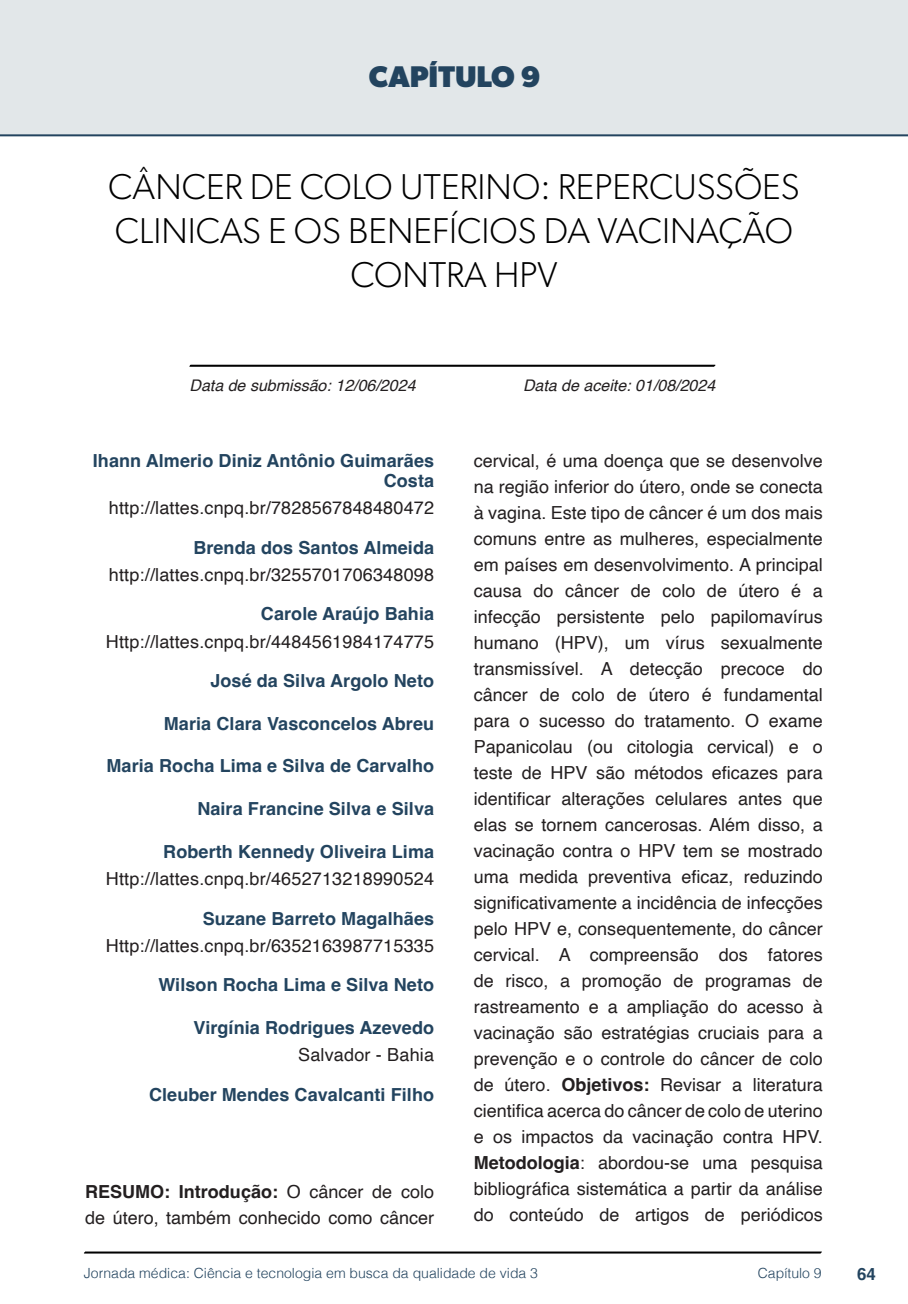
<style>
.page{position:relative;width:908px;height:1304px;background:#fff}
.page>*{position:absolute;margin:0;border:0;box-sizing:border-box;transform-origin:0 0}
.nome_artigos{font:300 36px/44px "Gibson";color:#000;text-align:center}
.capítulos{font:700 30px "Gibson";color:#23445f}
.Resumos_e_PC_TXT{font:18px/26px "Helvetica";color:#231f20}
.nome_autores{font:700 18px/20px "Helvetica";letter-spacing:.005em;color:#23445f;text-align:right}
.info_autores{font:18px "Helvetica";letter-spacing:.01em;color:#231f20}
.t1{font:700 16.8px "Helvetica";color:#23445f}
.data{font:italic 16px "Helvetica";color:#231f20}
.t2{font:300 14px "Helvetica";color:#23445f}
.s1{font-weight:700}
</style>
<div class="page">
<svg style="left:84px;top:1251px;width:737px;height:3px;background:#515151"></svg>
<div style="left:0;top:0;width:907px;height:136px;background:#e2e7e9"></div>
<svg style="left:189px;top:364px;width:526px;height:3px;background:#4f4f4f"></svg>
<div style="left:44px;top:72px;width:68px;height:61px;background:#e2e7e9"></div>
<p class="capítulos" style="left:369px;top:58px;width:173px">CAPÍTULO 9</p>
<p class="nome_artigos" style="left:108px;top:164px;width:692px">CÂNCER DE COLO UTERINO: REPERCUSSÕES<br>CLINICAS E OS BENEFÍCIOS DA VACINAÇÃO<br>CONTRA HPV</p>
<p class="data" style="left:189px;top:373px;width:227px">Data de submissão: 12/06/2024</p>
<p class="data" style="left:523px;top:373px;width:194px">Data de aceite: 01/08/2024</p>
<p class="nome_autores" style="left:93px;top:453px;width:342px">Ihann Almerio Diniz Antônio Guimarães<br>Costa</p>
<p class="info_autores" style="left:109px;top:494px;width:326px">http://lattes.cnpq.br/7828567848480472</p>
<p class="nome_autores" style="left:193px;top:539px;width:242px">Brenda dos Santos Almeida</p>
<p class="info_autores" style="left:109px;top:561px;width:326px">http://lattes.cnpq.br/3255701706348098</p>
<p class="nome_autores" style="left:261px;top:606px;width:174px">Carole Araújo Bahia</p>
<p class="info_autores" style="left:106px;top:628px;width:329px">Http://lattes.cnpq.br/4484561984174775</p>
<p class="nome_autores" style="left:210px;top:673px;width:225px">José da Silva Argolo Neto</p>
<p class="nome_autores" style="left:164px;top:715px;width:271px">Maria Clara Vasconcelos Abreu</p>
<p class="nome_autores" style="left:106px;top:758px;width:329px">Maria Rocha Lima e Silva de Carvalho</p>
<p class="nome_autores" style="left:197px;top:801px;width:238px">Naira Francine Silva e Silva</p>
<p class="nome_autores" style="left:163px;top:843px;width:272px">Roberth Kennedy Oliveira Lima</p>
<p class="info_autores" style="left:106px;top:865px;width:329px">Http://lattes.cnpq.br/4652713218990524</p>
<p class="nome_autores" style="left:203px;top:910px;width:233px">Suzane Barreto Magalhães</p>
<p class="info_autores" style="left:106px;top:932px;width:329px">Http://lattes.cnpq.br/6352163987715335</p>
<p class="nome_autores" style="left:158px;top:977px;width:277px">Wilson Rocha Lima e Silva Neto</p>
<p class="nome_autores" style="left:193px;top:1019px;width:242px">Virgínia Rodrigues Azevedo</p>
<p class="info_autores" style="left:298px;top:1041px;width:137px">Salvador - Bahia</p>
<p class="nome_autores" style="left:149px;top:1086px;width:286px">Cleuber Mendes Cavalcanti Filho</p>
<p class="Resumos_e_PC_TXT" style="left:85px;top:1179px;width:350px"><span class="s1">RESUMO: Introdução:</span> O câncer de colo de útero, também conhecido como câncer</p>
<p class="Resumos_e_PC_TXT" style="left:473px;top:448px;width:350px;text-align:justify">cervical, é uma doença que se desenvolve na região inferior do útero, onde se conecta à vagina. Este tipo de câncer é um dos mais comuns entre as mulheres, especialmente em países em desenvolvimento. A principal causa do câncer de colo de útero é a infecção persistente pelo papilomavírus humano (HPV), um vírus sexualmente transmissível. A detecção precoce do câncer de colo de útero é fundamental para o sucesso do tratamento. O exame Papanicolau (ou citologia cervical) e o teste de HPV são métodos eficazes para identificar alterações celulares antes que elas se tornem cancerosas. Além disso, a vacinação contra o HPV tem se mostrado uma medida preventiva eficaz, reduzindo significativamente a incidência de infecções pelo HPV e, consequentemente, do câncer cervical. A compreensão dos fatores de risco, a promoção de programas de rastreamento e a ampliação do acesso à vacinação são estratégias cruciais para a prevenção e o controle do câncer de colo de útero. <span class="s1">Objetivos:</span> Revisar a literatura cientifica acerca do câncer de colo de uterino e os impactos da vacinação contra HPV.<br><span class="s1">Metodologia</span>: abordou-se uma pesquisa bibliográfica sistemática a partir da análise do conteúdo de artigos de periódicos</p>
<p class="t2" style="left:84px;top:1261px;width:455px">Jornada médica: Ciência e tecnologia em busca da qualidade de vida 3</p>
<p class="t2" style="left:757px;top:1261px;width:65px">Capítulo 9</p>
<p class="t1" style="left:856px;top:1264px;width:20px">64</p>
</div>
